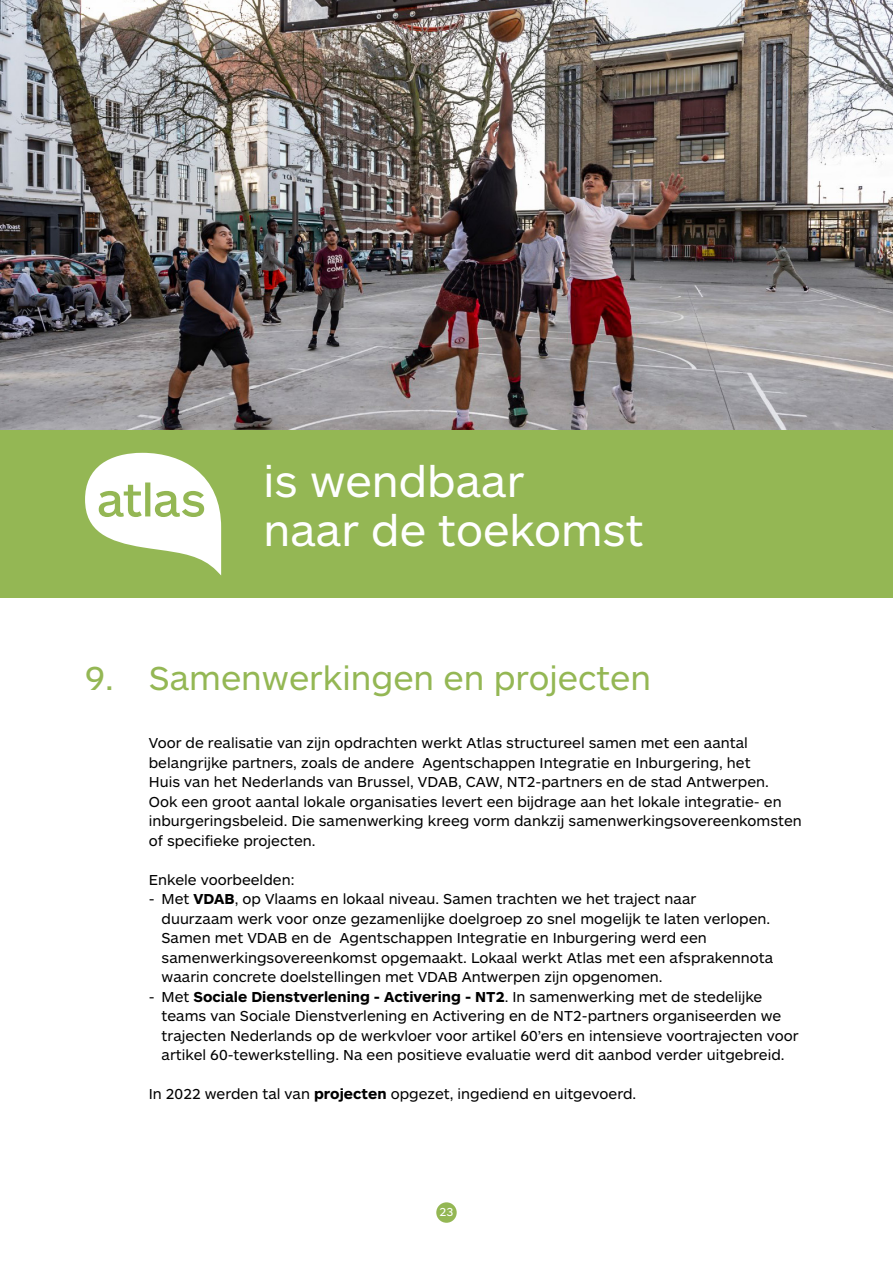
<style>
.page{position:relative;width:893px;height:1263px;background:#fff}
.page>*{position:absolute;margin:0;border:0;box-sizing:border-box;transform-origin:0 0}
.t1{font:45px/49.5px "ARS Maquette";color:#fff}
.t2{font:34.5px "ARS Maquette";color:#94b754}
.t3{font:15px/19.5px "ARS Maquette";color:#000}
.t4{font:12px "ARS Maquette";color:#fff}
.s1{font-weight:700}
</style>
<div class="page">
<img style="left:0;top:0;width:893px;height:430px">
<div style="left:0;top:430px;width:893px;height:168px;background:#94b754"></div>
<svg style="left:85px;top:453px;width:136px;height:122px"></svg>
<div style="left:436px;top:1202px;width:21px;height:21px;background:#94b754;border-radius:50%"></div>
<h1 class="t1" style="left:264px;top:454px;width:381px">is wendbaar<br>naar de toekomst</h1>
<h2 class="t2" style="left:85px;top:655px;width:567px">9. Samenwerkingen en projecten</h2>
<p class="t3" style="left:149px;top:732px;width:654px">Voor de realisatie van zijn opdrachten werkt Atlas structureel samen met een aantal belangrijke partners, zoals de andere Agentschappen Integratie en Inburgering, het<br>Huis van het Nederlands van Brussel, VDAB, CAW, NT2-partners en de stad Antwerpen.<br>Ook een groot aantal lokale organisaties levert een bijdrage aan het lokale integratie- en inburgeringsbeleid. Die samenwerking kreeg vorm dankzij samenwerkingsovereenkomsten of specifieke projecten.</p>
<p class="t3" style="left:149px;top:869px;width:148px">Enkele voorbeelden:</p>
<p class="t3" style="left:162px;top:888px;width:613px;text-indent:-13px">- Met <span class="s1">VDAB</span>, op Vlaams en lokaal niveau. Samen trachten we het traject naar<br>duurzaam werk voor onze gezamenlijke doelgroep zo snel mogelijk te laten verlopen.<br>Samen met VDAB en de Agentschappen Integratie en Inburgering werd een samenwerkingsovereenkomst opgemaakt. Lokaal werkt Atlas met een afsprakennota waarin concrete doelstellingen met VDAB Antwerpen zijn opgenomen.</p>
<p class="t3" style="left:162px;top:986px;width:638px;text-indent:-13px">- Met <span class="s1">Sociale Dienstverlening - Activering - NT2</span>. In samenwerking met de stedelijke teams van Sociale Dienstverlening en Activering en de NT2-partners organiseerden we trajecten Nederlands op de werkvloer voor artikel 60’ers en intensieve voortrajecten voor artikel 60-tewerkstelling. Na een positieve evaluatie werd dit aanbod verder uitgebreid.</p>
<p class="t3" style="left:149px;top:1083px;width:489px">In 2022 werden tal van <span class="s1">projecten</span> opgezet, ingediend en uitgevoerd.</p>
<p class="t4" style="left:439px;top:1204px;width:15px">23</p>
</div>
